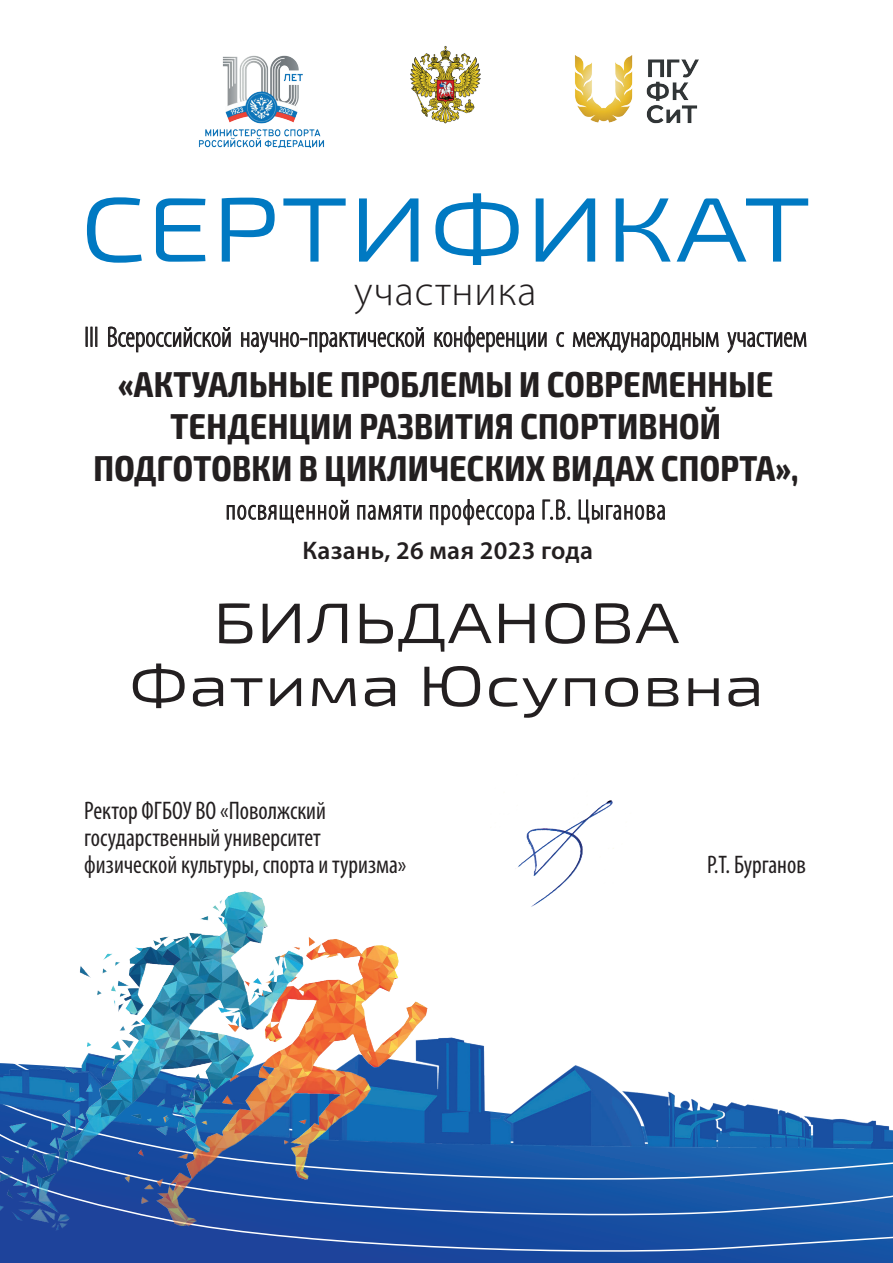
<style>
.page{position:relative;width:893px;height:1263px;background:#fff}
.page>*{position:absolute;margin:0;border:0;box-sizing:border-box;transform-origin:0 0}
.t1{font:expanded 91.5px "Exo 2";letter-spacing:.01em;color:#0079c2}
.t2{font:expanded 57px/63px "Exo 2";letter-spacing:.01em;color:#231f20;text-align:center}
.t3{font:300 42px "Myriad Pro";letter-spacing:.02em;color:#231f20}
.t4{font:700 condensed 36px/42px "Exo 2";letter-spacing:.01em;color:#231f20;text-align:center}
.t5{font:300 condensed 28.5px "Myriad Pro";color:#231f20}
.t6{font:300 condensed 28.5px "Myriad Pro";letter-spacing:.03em;color:#231f20}
.t7{font:condensed 25.5px/27px "Myriad Pro";color:#231f20;scale:.95 1}
.t8{font:600 25.5px "Myriad Pro";letter-spacing:.01em;color:#231f20}
</style>
<div class="page">
<div style="left:86px;top:327px;width:2px;height:20px;border:1px solid #231f20"></div>
<svg style="left:91px;top:327px;width:1px;height:20px"></svg>
<div style="left:95px;top:327px;width:2px;height:20px;border:1px solid #231f20"></div>
<svg style="left:108px;top:327px;width:123px;height:25px"></svg>
<svg style="left:241px;top:327px;width:183px;height:26px"></svg>
<svg style="left:434px;top:326px;width:113px;height:26px"></svg>
<svg style="left:556px;top:332px;width:8px;height:15px"></svg>
<svg style="left:573px;top:332px;width:146px;height:21px"></svg>
<svg style="left:727px;top:332px;width:79px;height:21px"></svg>
<svg style="left:227px;top:500px;width:122px;height:23px"></svg>
<svg style="left:357px;top:504px;width:65px;height:16px"></svg>
<svg style="left:430px;top:499px;width:104px;height:26px"></svg>
<svg style="left:543px;top:499px;width:27px;height:21px"></svg>
<svg style="left:579px;top:499px;width:86px;height:24px"></svg>
<svg style="left:0;top:1256px;width:893px;height:7px;background:#1a469d"></svg>
<svg style="left:0;top:1184px;width:893px;height:72px;background:#2156a6"></svg>
<svg style="left:455px;top:1156px;width:438px;height:28px;background:#2665af"></svg>
<img style="left:455px;top:1038px;width:438px;height:118px">
<img style="left:0;top:891px;width:455px;height:355px">
<img style="left:199px;top:55px;width:125px;height:92px">
<img style="left:575px;top:56px;width:124px;height:68px">
<img style="left:410px;top:46px;width:71px;height:78px">
<img style="left:518px;top:800px;width:96px;height:107px">
<h1 class="t1" style="left:80px;top:176px;width:732px">СЕРТИФИКАТ</h1>
<h3 class="t3" style="left:354px;top:268px;width:184px">участника</h3>
<p class="t5" style="left:84px;top:322px;width:724px">III Всероссийской научно-практической конференции c международным участием</p>
<h3 class="t4" style="left:93px;top:364px;width:706px">«АКТУАЛЬНЫЕ ПРОБЛЕМЫ И СОВРЕМЕННЫЕ<br>ТЕНДЕНЦИИ РАЗВИТИЯ СПОРТИВНОЙ<br>ПОДГОТОВКИ В ЦИКЛИЧЕСКИХ ВИДАХ СПОРТА»,</h3>
<p class="t6" style="left:226px;top:495px;width:442px">посвященной памяти профессора Г.В. Цыганова</p>
<p class="t8" style="left:302px;top:534px;width:292px">Казань, 26 мая 2023 года</p>
<h2 class="t2" style="left:129px;top:593px;width:637px">БИЛЬДАНОВА<br>Фатима Юсуповна</h2>
<p class="t7" style="left:84px;top:796px;width:341px">Ректор ФГБОУ ВО «Поволжский государственный университет физической культуры, спорта и туризма»</p>
<p class="t7" style="left:707px;top:850px;width:105px">Р.Т. Бурганов</p>
</div>
